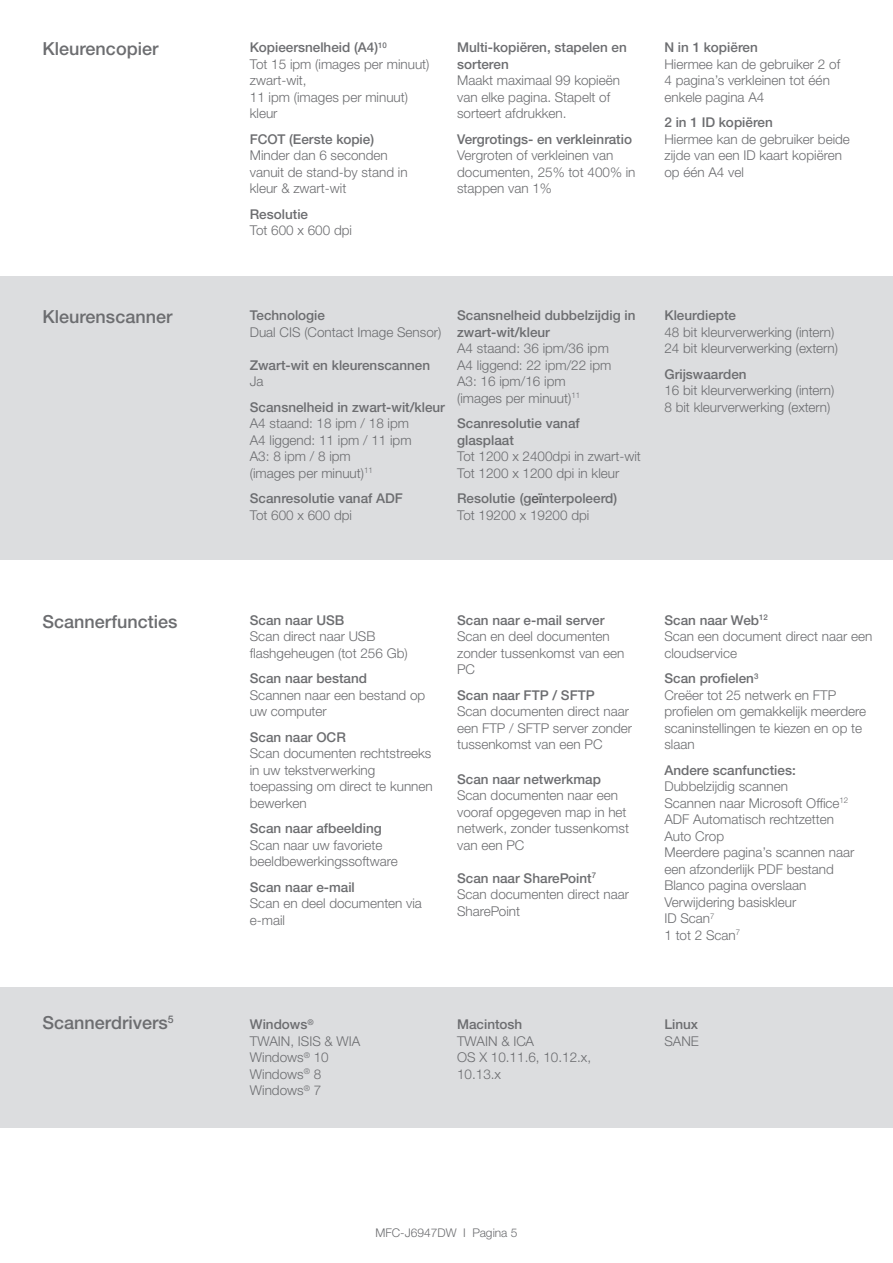
<style>
.page{position:relative;width:893px;height:1263px;background:#fff}
.page>*{position:absolute;margin:0;border:0;box-sizing:border-box;transform-origin:0 0}
.t1{font:500 18px "Helvetica Neue LTW1 G";color:#6c6d70}
.t2{font:300 13.5px/16.5px "Helvetica Neue LTW1 G";color:#6c6d70}
.t3{font:500 13.5px/16.5px "Helvetica Neue LTW1 G";color:#6c6d70}
.t4{font:300 12px "Helvetica Neue LTW1 G";color:#6c6d70}
.s1{color:#57585a}
.s2{font-weight:500}
</style>
<div class="page">
<div style="left:0;top:987px;width:893px;height:140px;background:#dcdddf"></div>
<div style="left:0;top:277px;width:893px;height:283px;background:#dcdddf"></div>
<p class="t1" style="left:43px;top:38px;width:117px">Kleurencopier</p>
<p class="t3" style="left:250px;top:39px;width:139px">Kopieersnelheid (A4)<sup>10</sup></p>
<p class="t2" style="left:250px;top:56px;width:181px">Tot 15 ipm (images per minuut) zwart-wit,<br>11 ipm (images per minuut) kleur</p>
<p class="t3" style="left:250px;top:131px;width:126px">FCOT (Eerste kopie)</p>
<p class="t2" style="left:250px;top:147px;width:140px">Minder dan 6 seconden</p>
<p class="t2" style="left:250px;top:164px;width:159px">vanuit de stand-by stand in kleur &amp; zwart-wit</p>
<p class="t3" style="left:250px;top:206px;width:60px">Resolutie</p>
<p class="t2" style="left:250px;top:222px;width:104px">Tot 600 x 600 dpi</p>
<p class="t3" style="left:457px;top:39px;width:171px">Multi-kopiëren, stapelen en sorteren</p>
<p class="t2" style="left:457px;top:72px;width:164px">Maakt maximaal 99 kopieën van elke pagina. Stapelt of sorteert afdrukken.</p>
<p class="t3" style="left:457px;top:131px;width:176px">Vergrotings- en verkleinratio</p>
<p class="t2" style="left:457px;top:147px;width:180px">Vergroten of verkleinen van documenten, 25% tot 400% in stappen van 1%</p>
<p class="t3" style="left:664px;top:39px;width:95px">N in 1 kopiëren</p>
<p class="t2" style="left:664px;top:56px;width:177px">Hiermee kan de gebruiker 2 of<br>4 pagina’s verkleinen tot één enkele pagina A4</p>
<p class="t3" style="left:664px;top:114px;width:110px">2 in 1 ID kopiëren</p>
<p class="t2" style="left:664px;top:131px;width:187px">Hiermee kan de gebruiker beide zijde van een ID kaart kopiëren op één A4 vel</p>
<p class="t1" style="left:43px;top:306px;width:131px">Kleurenscanner</p>
<p class="t3" style="left:250px;top:307px;width:77px">Technologie</p>
<p class="t2" style="left:250px;top:323px;width:193px">Dual CIS (Contact Image Sensor)</p>
<p class="t3" style="left:250px;top:356px;width:182px">Zwart-wit en kleurenscannen</p>
<p class="t2" style="left:250px;top:373px;width:15px">Ja</p>
<p class="t3" style="left:250px;top:398px;width:197px">Scansnelheid in zwart-wit/kleur</p>
<p class="t2" style="left:250px;top:415px;width:161px">A4 staand: 18 ipm / 18 ipm</p>
<p class="t2" style="left:250px;top:431px;width:163px">A4 liggend: 11 ipm / 11 ipm</p>
<p class="t2" style="left:250px;top:448px;width:103px">A3: 8 ipm / 8 ipm</p>
<p class="t2" style="left:250px;top:464px;width:125px">(images per minuut)<sup>11</sup></p>
<p class="t3" style="left:250px;top:490px;width:155px">Scanresolutie vanaf ADF</p>
<p class="t2" style="left:250px;top:506px;width:104px">Tot 600 x 600 dpi</p>
<p class="t3" style="left:457px;top:307px;width:180px">Scansnelheid dubbelzijdig in zwart-wit/kleur</p>
<p class="t2" style="left:457px;top:340px;width:153px">A4 staand: 36 ipm/36 ipm</p>
<p class="t2" style="left:457px;top:356px;width:156px">A4 liggend: 22 ipm/22 ipm</p>
<p class="t2" style="left:457px;top:373px;width:110px">A3: 16 ipm/16 ipm</p>
<p class="t2" style="left:457px;top:389px;width:125px">(images per minuut)<sup>11</sup></p>
<p class="t3" style="left:457px;top:415px;width:124px">Scanresolutie vanaf glasplaat</p>
<p class="t2" style="left:457px;top:448px;width:185px">Tot 1200 x 2400dpi in zwart-wit</p>
<p class="t2" style="left:457px;top:464px;width:164px">Tot 1200 x 1200 dpi in kleur</p>
<p class="t3" style="left:457px;top:490px;width:162px">Resolutie (g<span class="s1">eï</span>nterpoleerd)</p>
<p class="t2" style="left:457px;top:506px;width:134px">Tot 19200 x 19200 dpi</p>
<p class="t3" style="left:664px;top:307px;width:73px">Kleurdiepte</p>
<p class="t2" style="left:664px;top:323px;width:171px">48 bit kleurverwerking (intern)</p>
<p class="t2" style="left:664px;top:340px;width:175px">24 bit kleurverwerking (extern)</p>
<p class="t3" style="left:664px;top:365px;width:84px">Grijswaarden</p>
<p class="t2" style="left:664px;top:382px;width:171px">16 bit kleurverwerking (intern)</p>
<p class="t2" style="left:664px;top:398px;width:167px">8 bit kleurverwerking (extern)</p>
<p class="t1" style="left:43px;top:611px;width:136px">Scannerfuncties</p>
<p class="t3" style="left:250px;top:612px;width:96px">Scan naar USB</p>
<p class="t2" style="left:250px;top:628px;width:159px">Scan direct naar USB flashgeheugen (tot 256 Gb)</p>
<p class="t2" style="left:250px;top:670px;width:177px"><span class="s2">Scan naar bestand<br></span>Scannen naar een bestand op uw computer</p>
<p class="t3" style="left:250px;top:729px;width:98px">Scan naar OCR</p>
<p class="t2" style="left:250px;top:745px;width:183px">Scan documenten rechtstreeks</p>
<p class="t2" style="left:250px;top:762px;width:127px">in uw tekstverwerking</p>
<p class="t2" style="left:250px;top:778px;width:184px">toepassing om direct te kunnen bewerken</p>
<p class="t3" style="left:250px;top:820px;width:134px">Scan naar afbeelding</p>
<p class="t2" style="left:250px;top:837px;width:150px">Scan naar uw favoriete beeldbewerkingssoftware</p>
<p class="t3" style="left:250px;top:879px;width:107px">Scan naar e-mail</p>
<p class="t2" style="left:250px;top:895px;width:174px">Scan en deel documenten via e-mail</p>
<p class="t3" style="left:457px;top:612px;width:149px">Scan naar e-mail server</p>
<p class="t2" style="left:457px;top:628px;width:169px">Scan en deel documenten zonder tussenkomst van een<br>PC</p>
<p class="t3" style="left:457px;top:687px;width:139px">Scan naar FTP / SFTP</p>
<p class="t2" style="left:457px;top:703px;width:176px">Scan documenten direct naar een FTP / SFTP server zonder tussenkomst van een PC</p>
<p class="t3" style="left:457px;top:771px;width:145px">Scan naar netwerkmap</p>
<p class="t2" style="left:457px;top:787px;width:173px">Scan documenten naar een vooraf opgegeven map in het netwerk, zonder tussenkomst van een PC</p>
<p class="t3" style="left:457px;top:870px;width:141px">Scan naar SharePoint<sup>7</sup></p>
<p class="t2" style="left:457px;top:886px;width:173px">Scan documenten direct naar</p>
<p class="t2" style="left:457px;top:903px;width:65px">SharePoint</p>
<p class="t1" style="left:43px;top:1012px;width:133px">Scannerdrivers<sup>5</sup></p>
<p class="t3" style="left:250px;top:1016px;width:65px">Windows<sup>®</sup></p>
<p class="t2" style="left:250px;top:1032px;width:112px">TWAIN, ISIS &amp; WIA</p>
<p class="t2" style="left:250px;top:1049px;width:80px">Windows<sup>®</sup> 10</p>
<p class="t2" style="left:250px;top:1065px;width:73px">Windows<sup>®</sup> 8</p>
<p class="t2" style="left:250px;top:1082px;width:73px">Windows<sup>®</sup> 7</p>
<p class="t3" style="left:457px;top:1016px;width:67px">Macintosh</p>
<p class="t2" style="left:457px;top:1032px;width:79px">TWAIN &amp; ICA</p>
<p class="t2" style="left:457px;top:1049px;width:136px">OS X 10.11.6, 10.12.x,</p>
<p class="t2" style="left:457px;top:1065px;width:46px">10.13.x</p>
<p class="t3" style="left:664px;top:612px;width:105px">Scan naar Web<sup>12</sup></p>
<p class="t2" style="left:664px;top:628px;width:209px">Scan een document direct naar een cloudservice</p>
<p class="t3" style="left:664px;top:670px;width:96px">Scan profielen<sup>3</sup></p>
<p class="t2" style="left:664px;top:687px;width:203px">Creëer tot 25 netwerk en FTP profielen om gemakkelijk meerdere scaninstellingen te kiezen en op te slaan</p>
<p class="t3" style="left:664px;top:762px;width:133px">Andere scanfuncties:</p>
<p class="t2" style="left:664px;top:778px;width:125px">Dubbelzijdig scannen</p>
<p class="t2" style="left:664px;top:795px;width:185px">Scannen naar Microsoft Office<sup>12</sup></p>
<p class="t2" style="left:664px;top:811px;width:171px">ADF Automatisch rechtzetten</p>
<p class="t2" style="left:664px;top:828px;width:61px">Auto Crop</p>
<p class="t2" style="left:664px;top:844px;width:191px">Meerdere pagina’s scannen naar</p>
<p class="t2" style="left:664px;top:861px;width:171px">een afzonderlijk PDF bestand</p>
<p class="t2" style="left:664px;top:877px;width:144px">Blanco pagina overslaan</p>
<p class="t2" style="left:664px;top:894px;width:133px">Verwijdering basiskleur</p>
<p class="t2" style="left:664px;top:910px;width:52px">ID Scan<sup>7</sup></p>
<p class="t2" style="left:664px;top:927px;width:77px">1 tot 2 Scan<sup>7</sup></p>
<p class="t3" style="left:664px;top:1016px;width:35px">Linux</p>
<p class="t2" style="left:664px;top:1032px;width:36px">SANE</p>
<p class="t4" style="left:375px;top:1226px;width:144px">MFC-J6947DW I Pagina 5</p>
</div>
